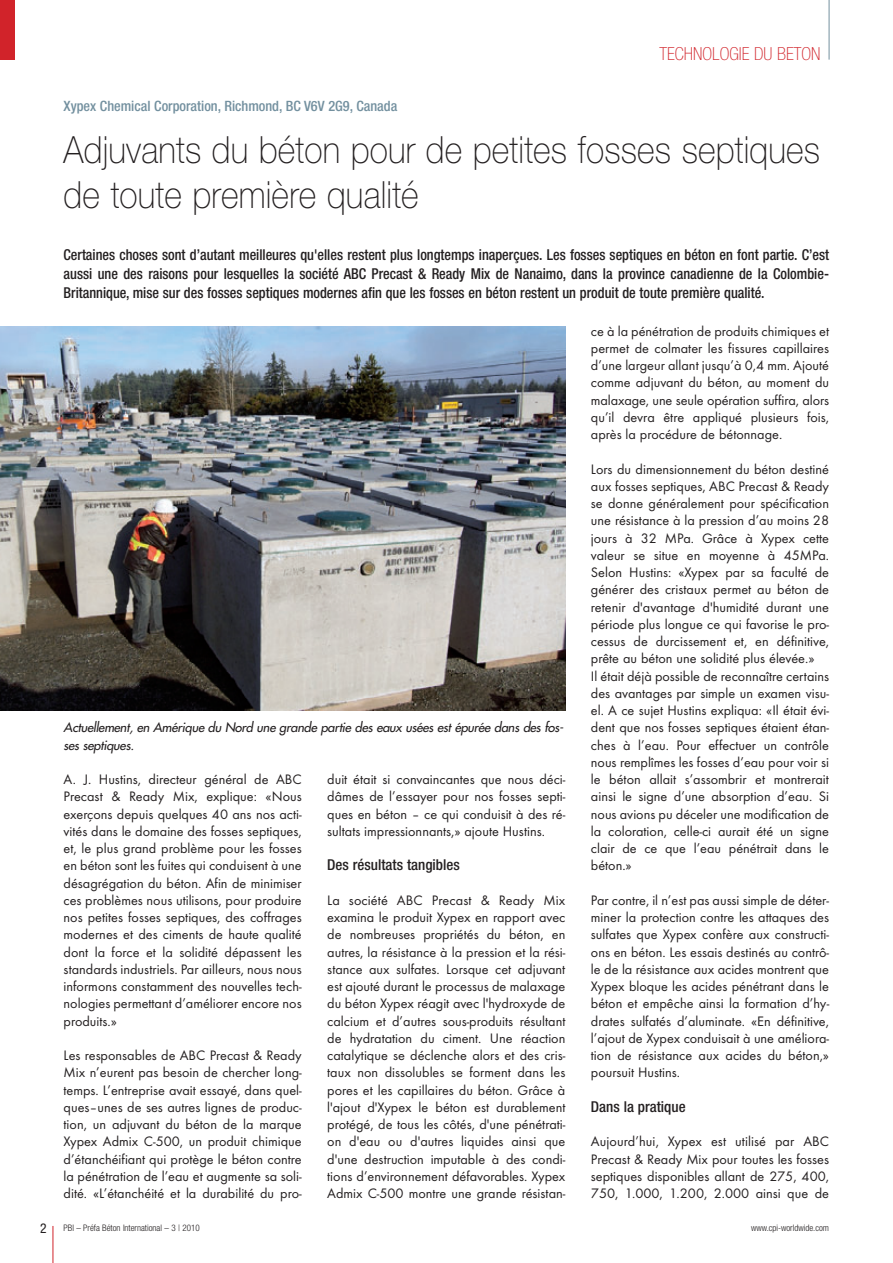
<style>
.page{position:relative;width:893px;height:1263px;background:#fff}
.page>*{position:absolute;margin:0;border:0;box-sizing:border-box;transform-origin:0 0}
.t1{font:100 37.5px/45px "Helvetica Neue";letter-spacing:.005em;color:#231f20;scale:.9 1}
.t2{font:100 condensed 18px "Helvetica Neue";color:#d1232a}
.t3{font:500 condensed 15px/18.8px "Helvetica Neue";color:#231f20;text-align:justify;scale:.95 1}
.t4{font:500 condensed 15px "Helvetica Neue";color:#231f20}
.t5{font:14.25px/17.2px "Futura T";color:#231f20;text-align:justify}
.t6{font:500 condensed 14.25px "Helvetica Neue";color:#73909f}
.t7{font:condensed 13.5px "Helvetica Neue";color:#231f20}
.t8{font:italic 12.75px/17.2px "Futura";color:#231f20}
.t9{font:300 condensed 9px "Helvetica Neue";color:#231f20}
</style>
<div class="page">
<hr style="left:53px;top:1226px;width:1px;height:37px;background:#d1232a">
<hr style="left:829px;top:0;width:1px;height:60px;background:#73909f">
<div style="left:0;top:0;width:15px;height:60px;background:#d1232a"></div>
<img style="left:0;top:326px;width:565px;height:384px">
<p class="t6" style="left:64px;top:101px;width:335px">Xypex Chemical Corporation, Richmond, BC V6V 2G9, Canada</p>
<p class="t2" style="left:659px;top:47px;width:162px">TECHNOLOGIE DU BETON</p>
<h1 class="t1" style="left:64px;top:130px;width:842px">Adjuvants du béton pour de petites fosses septiques de toute première qualité</h1>
<p class="t3" style="left:64px;top:247px;width:807px">Certaines choses sont d’autant meilleures qu'elles restent plus longtemps inaperçues. Les fosses septiques en béton en font partie. C’est aussi une des raisons pour lesquelles la société ABC Precast &amp; Ready Mix de Nanaimo, dans la province canadienne de la Colombie-Britannique, mise sur des fosses septiques modernes afin que les fosses en béton restent un produit de toute première qualité.</p>
<p class="t8" style="left:64px;top:720px;width:504px">Actuellement, en Amérique du Nord une grande partie des eaux usées est épurée dans des fos&shy;ses septiques.</p>
<p class="t5" style="left:64px;top:772px;width:240px">A. J. Hustins, directeur général de ABC Precast &amp; Ready Mix, explique: «Nous exerçons depuis quelques 40 ans nos acti&shy;vités dans le domaine des fosses septiques, et, le plus grand problème pour les fosses en béton sont les fuites qui conduisent à une désagrégation du béton. Afin de minimiser ces problèmes nous utilisons, pour produire nos petites fosses septiques, des coffrages modernes et des ciments de haute qualité dont la force et la solidité dépassent les standards industriels. Par ailleurs, nous nous informons constamment des nouvelles tech&shy;nologies permettant d’améliorer encore nos produits.»</p>
<p class="t5" style="left:64px;top:1048px;width:240px">Les responsables de ABC Precast &amp; Ready Mix n’eurent pas besoin de chercher long&shy;temps. L’entreprise avait essayé, dans quel&shy;ques–unes de ses autres lignes de produc&shy;tion, un adjuvant du béton de la marque Xypex Admix C-500, un produit chimique d’étanchéifiant qui protège le béton contre la pénétration de l’eau et augmente sa soli&shy;dité. «L’étanchéité et la durabilité du pro-</p>
<p class="t5" style="left:327px;top:772px;width:240px">duit était si convaincantes que nous déci&shy;dâmes de l’essayer pour nos fosses septi&shy;ques en béton – ce qui conduisit à des ré - sultats impressionnants,» ajoute Hustins.</p>
<p class="t4" style="left:327px;top:860px;width:134px">Des résultats tangibles</p>
<p class="t5" style="left:327px;top:893px;width:240px">La société ABC Precast &amp; Ready Mix examina le produit Xypex en rapport avec de nombreuses propriétés du béton, en autres, la résistance à la pression et la rési&shy;stance aux sulfates. Lorsque cet adjuvant est ajouté durant le processus de malaxage du béton Xypex réagit avec l'hydroxyde de calcium et d’autres sous-produits résultant de hydratation du ciment. Une réaction catalytique se déclenche alors et des cris - taux non dissolubles se forment dans les pores et les capillaires du béton. Grâce à l'ajout d'Xypex le béton est durablement protégé, de tous les côtés, d'une pénétrati&shy;on d'eau ou d'autres liquides ainsi que d'une destruction imputable à des condi - tions d’environnement défavorables. Xypex Admix C-500 montre une grande résistan-</p>
<p class="t5" style="left:591px;top:323px;width:240px">ce à la pénétration de produits chimiques et permet de colmater les fissures capillaires d’une largeur allant jusqu’à 0,4 mm. Ajouté comme adjuvant du béton, au moment du malaxage, une seule opération suffira, alors qu’il devra être appliqué plusieurs fois, après la procédure de bétonnage.</p>
<p class="t5" style="left:591px;top:461px;width:240px;text-align:left">Lors du dimensionnement du béton destiné aux fosses septiques, ABC Precast &amp; Ready se donne généralement pour spécification une résistance à la pression d’au moins 28 jours à 32 MPa. Grâce à Xypex cette valeur se situe en moyenne à 45MPa.<br>Selon Hustins: «Xypex par sa faculté de générer des cristaux permet au béton de retenir d'avantage d'humidité durant une période plus longue ce qui favorise le pro&shy;cessus de durcissement et, en définitive, prête au béton une solidité plus élevée.»<br>Il était déjà possible de reconnaître certains des avantages par simple un examen visu&shy;el. A ce sujet Hustins expliqua: «Il était évi&shy;dent que nos fosses septiques étaient étan&shy;ches à l’eau. Pour effectuer un contrôle nous remplîmes les fosses d’eau pour voir si le béton allait s’assombrir et montrerait ainsi le signe d’une absorption d’eau. Si nous avions pu déceler une modification de la coloration, celle-ci aurait été un signe clair de ce que l’eau pénétrait dans le béton.»</p>
<p class="t5" style="left:591px;top:893px;width:240px">Par contre, il n’est pas aussi simple de déter&shy;miner la protection contre les attaques des sulfates que Xypex confère aux constructi&shy;ons en béton. Les essais destinés au contrô&shy;le de la résistance aux acides montrent que Xypex bloque les acides pénétrant dans le béton et empêche ainsi la formation d’hy&shy;drates sulfatés d’aluminate. «En définitive, l’ajout de Xypex conduisait à une améliora&shy;tion de résistance aux acides du béton,» poursuit Hustins.</p>
<p class="t4" style="left:591px;top:1101px;width:96px">Dans la pratique</p>
<p class="t5" style="left:591px;top:1134px;width:240px">Aujourd’hui, Xypex est utilisé par ABC Precast &amp; Ready Mix pour toutes les fosses septiques disponibles allant de 275, 400, 750, 1.000, 1.200, 2.000 ainsi que de</p>
<p class="t7" style="left:40px;top:1223px;width:8px">2</p>
<p class="t9" style="left:64px;top:1225px;width:138px">PBI – Préfa Béton International – 3 | 2010</p>
<p class="t9" style="left:751px;top:1225px;width:79px">www.cpi-worldwide.com</p>
</div>
